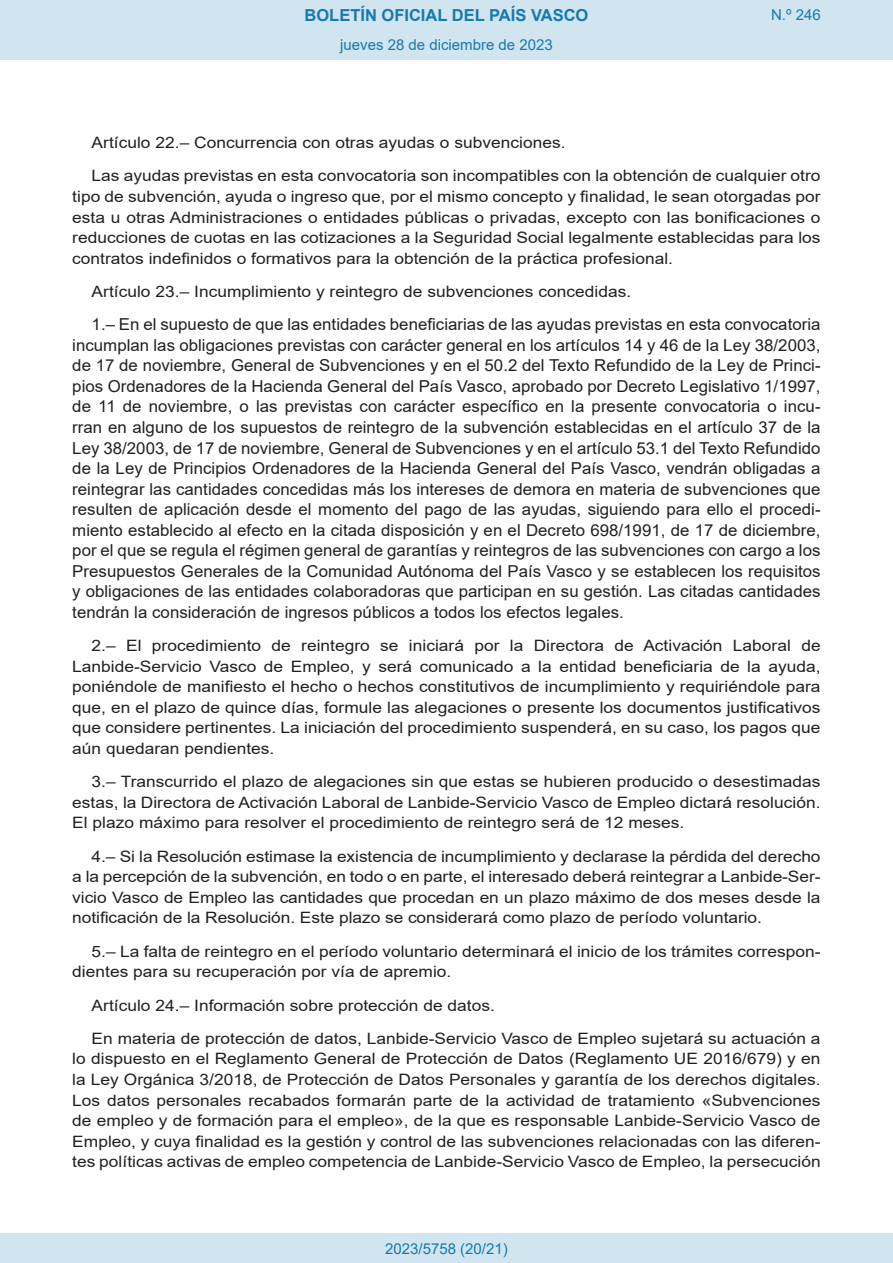
<style>
.page{position:relative;width:893px;height:1263px;background:#fff}
.page>*{position:absolute;margin:0;border:0;box-sizing:border-box;transform-origin:0 0}
.BOPVDetalle{font:16.5px/20.5px "Arial";color:#231f20;text-align:justify}
.t1{font:700 16.5px "Arial";color:#1879ad}
.BOPVDetalle-2{font:15.6px/20.5px "Arial";color:#231f20;text-align:justify;scale:1.11 1}
.Paginacion_Centro{font:15px "Arial";color:#1879ad}
</style>
<div class="page">
<div style="left:0;top:0;width:893px;height:60px;background:#d0e5f0"></div>
<div style="left:0;top:1233px;width:893px;height:30px;background:#d0e5f0"></div>
<p class="t1" style="left:305px;top:3px;width:285px">BOLETÍN OFICIAL DEL PAÍS VASCO</p>
<p class="Paginacion_Centro" style="left:340px;top:35px;width:214px">jueves 28 de diciembre de 2023</p>
<p class="Paginacion_Centro" style="left:771px;top:5px;width:51px">N.º 246</p>
<p class="BOPVDetalle-2" style="left:92px;top:132px;width:428px">Artículo 22.– Concurrencia con otras ayudas o subvenciones.</p>
<p class="BOPVDetalle-2" style="left:72px;top:166px;width:676px;text-indent:19px">Las ayudas previstas en esta convocatoria son incompatibles con la obtención de cualquier otro tipo de subvención, ayuda o ingreso que, por el mismo concepto y finalidad, le sean otorgadas por esta u otras Administraciones o entidades públicas o privadas, excepto con las bonificaciones o reducciones de cuotas en las cotizaciones a la Seguridad Social legalmente establecidas para los contratos indefinidos o formativos para la obtención de la práctica profesional.</p>
<p class="BOPVDetalle-2" style="left:92px;top:281px;width:488px">Artículo 23.– Incumplimiento y reintegro de subvenciones concedidas.</p>
<p class="BOPVDetalle" style="left:72px;top:314px;width:750px;text-indent:19px">1.– En el supuesto de que las entidades beneficiarias de las ayudas previstas en esta convocatoria incumplan las obligaciones previstas con carácter general en los artículos 14 y 46 de la Ley 38/2003, de 17 de noviembre, General de Subvenciones y en el 50.2 del Texto Refundido de la Ley de Princi&shy;pios Ordenadores de la Hacienda General del País Vasco, aprobado por Decreto Legislativo 1/1997, de 11 de noviembre, o las previstas con carácter específico en la presente convocatoria o incu&shy;rran en alguno de los supuestos de reintegro de la subvención establecidas en el artículo 37 de la Ley 38/2003, de 17 de noviembre, General de Subvenciones y en el artículo 53.1 del Texto Refundido de la Ley de Principios Ordenadores de la Hacienda General del País Vasco, vendrán obligadas a reintegrar las cantidades concedidas más los intereses de demora en materia de subvenciones que resulten de aplicación desde el momento del pago de las ayudas, siguiendo para ello el procedi&shy;miento establecido al efecto en la citada disposición y en el Decreto 698/1991, de 17 de diciembre, por el que se regula el régimen general de garantías y reintegros de las subvenciones con cargo a los Presupuestos Generales de la Comunidad Autónoma del País Vasco y se establecen los requisitos y obligaciones de las entidades colaboradoras que participan en su gestión. Las citadas cantidades tendrán la consideración de ingresos públicos a todos los efectos legales.</p>
<p class="BOPVDetalle-2" style="left:72px;top:635px;width:676px;text-indent:19px">2.– El procedimiento de reintegro se iniciará por la Directora de Activación Laboral de Lanbide-Servicio Vasco de Empleo, y será comunicado a la entidad beneficiaria de la ayuda, poniéndole de manifiesto el hecho o hechos constitutivos de incumplimiento y requiriéndole para que, en el plazo de quince días, formule las alegaciones o presente los documentos justificativos que considere pertinentes. La iniciación del procedimiento suspenderá, en su caso, los pagos que aún quedaran pendientes.</p>
<p class="BOPVDetalle-2" style="left:72px;top:771px;width:676px;text-indent:19px">3.– Transcurrido el plazo de alegaciones sin que estas se hubieren producido o desestimadas estas, la Directora de Activación Laboral de Lanbide-Servicio Vasco de Empleo dictará resolución.<br>El plazo máximo para resolver el procedimiento de reintegro será de 12 meses.</p>
<p class="BOPVDetalle-2" style="left:72px;top:846px;width:676px;text-indent:19px">4.– Si la Resolución estimase la existencia de incumplimiento y declarase la pérdida del derecho a la percepción de la subvención, en todo o en parte, el interesado deberá reintegrar a Lanbide-Ser&shy;vicio Vasco de Empleo las cantidades que procedan en un plazo máximo de dos meses desde la notificación de la Resolución. Este plazo se considerará como plazo de período voluntario.</p>
<p class="BOPVDetalle-2" style="left:72px;top:941px;width:676px;text-indent:19px">5.– La falta de reintegro en el período voluntario determinará el inicio de los trámites correspon&shy;dientes para su recuperación por vía de apremio.</p>
<p class="BOPVDetalle-2" style="left:92px;top:995px;width:365px">Artículo 24.– Información sobre protección de datos.</p>
<p class="BOPVDetalle-2" style="left:72px;top:1028px;width:676px;text-indent:19px">En materia de protección de datos, Lanbide-Servicio Vasco de Empleo sujetará su actuación a lo dispuesto en el Reglamento General de Protección de Datos (Reglamento UE 2016/679) y en la Ley Orgánica 3/2018, de Protección de Datos Personales y garantía de los derechos digitales.<br>Los datos personales recabados formarán parte de la actividad de tratamiento «Subvenciones de empleo y de formación para el empleo», de la que es responsable Lanbide-Servicio Vasco de Empleo, y cuya finalidad es la gestión y control de las subvenciones relacionadas con las diferen&shy;tes políticas activas de empleo competencia de Lanbide-Servicio Vasco de Empleo, la persecución</p>
<p class="Paginacion_Centro" style="left:385px;top:1238px;width:124px">2023/5758 (20/21)</p>
</div>
